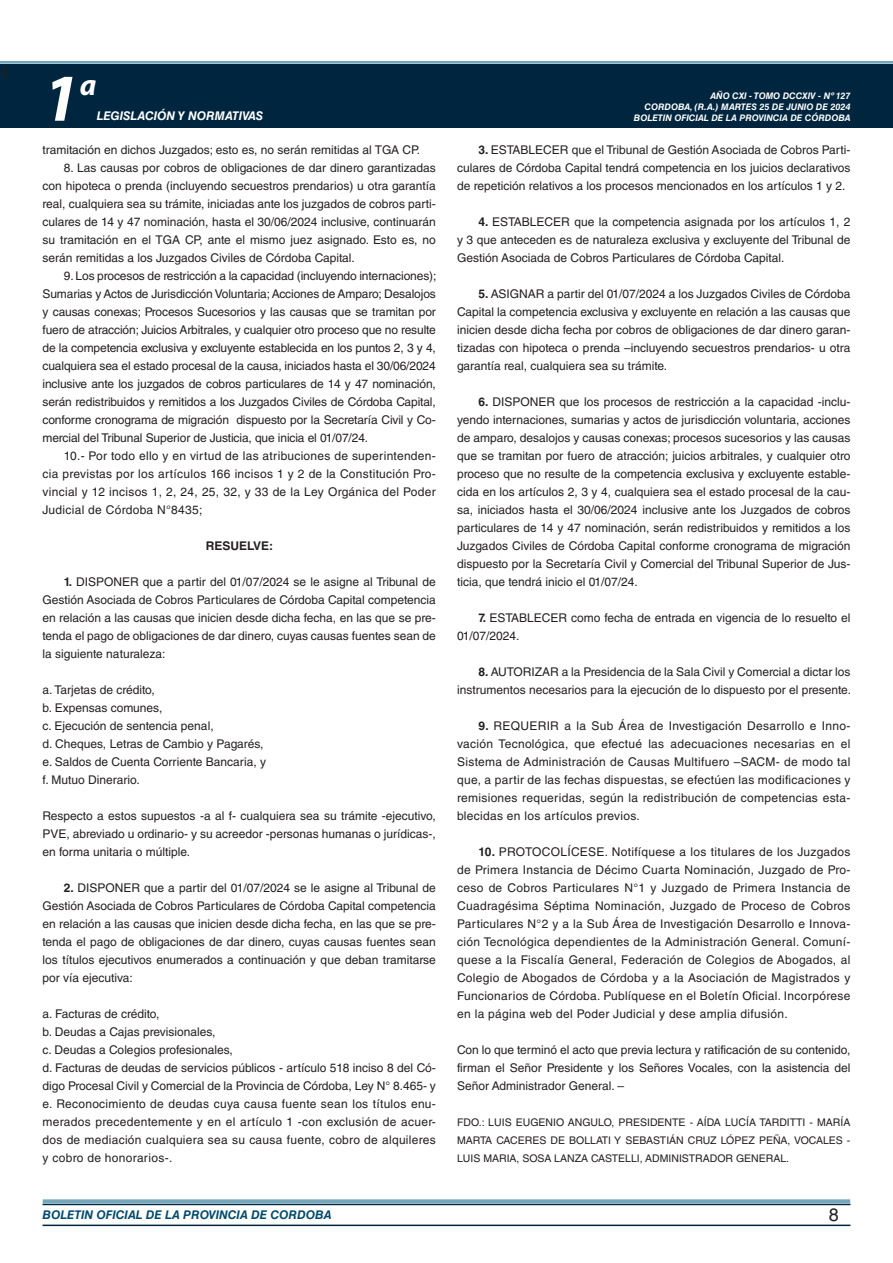
<style>
.page{position:relative;width:893px;height:1263px;background:#fff}
.page>*{position:absolute;margin:0;border:0;box-sizing:border-box;transform-origin:0 0}
.t1{font:italic 700 67.5px "Myriad Pro";color:#fff}
.t2{font:italic 700 30px "Myriad Pro";color:#fff}
.t3{font:18px "Minion Pro";color:#231f20}
.t4{font:18px "Helvetica LT Std";color:#231f20}
.TEXTO_BASE{font:12px/18px "Helvetica LT Std";color:#231f20;text-align:justify}
.t5{font:italic 700 12px "Helvetica LT Std";color:#004b6c}
.t6{font:italic 700 12px "Helvetica LT Std";color:#fff}
.RESUELVE{font:700 12px "Helvetica LT Std";color:#231f20}
.FIRMA{font:10.5px/18px "Helvetica LT Std";color:#231f20;text-align:justify}
.t7{font:italic 700 9px/10.8px "Helvetica LT Std";color:#fff;text-align:right}
.s1{font-weight:700}
</style>
<div class="page">
<div style="left:0;top:61px;width:893px;height:6px;background:#fff;opacity:.75"></div>
<div style="left:0;top:64px;width:893px;height:64px;background:#00263f"></div>
<hr style="left:43px;top:1224px;width:807px;height:2px;background:#00263f">
<div style="left:42px;top:1198px;width:809px;height:8px;background:#fff;opacity:.75"></div>
<h3 class="t3" style="left:0;top:59px;width:10px">4</h3>
<h1 class="t1" style="left:43px;top:54px;width:38px">1</h1>
<h2 class="t2" style="left:80px;top:66px;width:18px">a</h2>
<p class="t6" style="left:97px;top:109px;width:168px">LEGISLACIÓN Y NORMATIVAS</p>
<p class="TEXTO_BASE" style="left:43px;top:141px;width:379px">tramitación en dichos Juzgados; esto es, no serán remitidas al TGA CP.</p>
<p class="TEXTO_BASE" style="left:43px;top:159px;width:395px;text-indent:21px">8. Las causas por cobros de obligaciones de dar dinero garantizadas con hipoteca o prenda (incluyendo secuestros prendarios) u otra garantía real, cualquiera sea su trámite, iniciadas ante los juzgados de cobros parti&shy;culares de 14 y 47 nominación, hasta el 30/06/2024 inclusive, continuarán su tramitación en el TGA CP, ante el mismo juez asignado. Esto es, no serán remitidas a los Juzgados Civiles de Córdoba Capital.</p>
<p class="TEXTO_BASE" style="left:43px;top:267px;width:395px;text-indent:21px">9. Los procesos de restricción a la capacidad (incluyendo internaciones); Sumarias y Actos de Jurisdicción Voluntaria; Acciones de Amparo; Desalojos y causas conexas; Procesos Sucesorios y las causas que se tramitan por fuero de atracción; Juicios Arbitrales, y cualquier otro proceso que no resulte de la competencia exclusiva y excluyente establecida en los puntos 2, 3 y 4, cualquiera sea el estado procesal de la causa, iniciados hasta el 30/06/2024 inclusive ante los juzgados de cobros particulares de 14 y 47 nominación, serán redistribuidos y remitidos a los Juzgados Civiles de Córdoba Capital, conforme cronograma de migración dispuesto por la Secretaría Civil y Co&shy;mercial del Tribunal Superior de Justicia, que inicia el 01/07/24.</p>
<p class="TEXTO_BASE" style="left:43px;top:447px;width:395px;text-indent:21px">10.- Por todo ello y en virtud de las atribuciones de superintenden&shy;cia previstas por los artículos 166 incisos 1 y 2 de la Constitución Pro&shy;vincial y 12 incisos 1, 2, 24, 25, 32, y 33 de la Ley Orgánica del Poder Judicial de Córdoba N°8435;</p>
<p class="RESUELVE" style="left:206px;top:538px;width:69px">RESUELVE:</p>
<p class="TEXTO_BASE" style="left:43px;top:573px;width:395px;text-indent:21px"><span class="s1">1.</span> DISPONER que a partir del 01/07/2024 se le asigne al Tribunal de Gestión Asociada de Cobros Particulares de Córdoba Capital competencia en relación a las causas que inicien desde dicha fecha, en las que se pre&shy;tenda el pago de obligaciones de dar dinero, cuyas causas fuentes sean de la siguiente naturaleza:</p>
<p class="TEXTO_BASE" style="left:43px;top:681px;width:114px">a. Tarjetas de crédito,</p>
<p class="TEXTO_BASE" style="left:43px;top:699px;width:121px">b. Expensas comunes,</p>
<p class="TEXTO_BASE" style="left:43px;top:717px;width:173px">c. Ejecución de sentencia penal,</p>
<p class="TEXTO_BASE" style="left:43px;top:735px;width:222px">d. Cheques, Letras de Cambio y Pagarés,</p>
<p class="TEXTO_BASE" style="left:43px;top:753px;width:225px">e. Saldos de Cuenta Corriente Bancaria, y</p>
<p class="TEXTO_BASE" style="left:43px;top:771px;width:99px">f. Mutuo Dinerario.</p>
<p class="TEXTO_BASE" style="left:43px;top:807px;width:395px">Respecto a estos supuestos -a al f- cualquiera sea su trámite -ejecutivo, PVE, abreviado u ordinario- y su acreedor -personas humanas o jurídicas-, en forma unitaria o múltiple.</p>
<p class="TEXTO_BASE" style="left:43px;top:879px;width:395px;text-indent:21px"><span class="s1">2.</span> DISPONER que a partir del 01/07/2024 se le asigne al Tribunal de Gestión Asociada de Cobros Particulares de Córdoba Capital competencia en relación a las causas que inicien desde dicha fecha, en las que se pre&shy;tenda el pago de obligaciones de dar dinero, cuyas causas fuentes sean los títulos ejecutivos enumerados a continuación y que deban tramitarse por vía ejecutiva:</p>
<p class="TEXTO_BASE" style="left:43px;top:1005px;width:118px">a. Facturas de crédito,</p>
<p class="TEXTO_BASE" style="left:43px;top:1023px;width:175px">b. Deudas a Cajas previsionales,</p>
<p class="TEXTO_BASE" style="left:43px;top:1041px;width:192px">c. Deudas a Colegios profesionales,</p>
<p class="TEXTO_BASE" style="left:43px;top:1059px;width:395px">d. Facturas de deudas de servicios públicos - artículo 518 inciso 8 del Có&shy;digo Procesal Civil y Comercial de la Provincia de Córdoba, Ley N° 8.465- y</p>
<p class="TEXTO_BASE" style="left:43px;top:1095px;width:395px">e. Reconocimiento de deudas cuya causa fuente sean los títulos enu&shy;merados precedentemente y en el artículo 1 -con exclusión de acuer&shy;dos de mediación cualquiera sea su causa fuente, cobro de alquileres y cobro de honorarios-.</p>
<p class="t7" style="left:634px;top:91px;width:218px">AÑO CXI - TOMO DCCXIV - Nº 127<br>CORDOBA, (R.A.) MARTES 25 DE JUNIO DE 2024<br>BOLETIN OFICIAL DE LA PROVINCIA DE CÓRDOBA</p>
<p class="TEXTO_BASE" style="left:457px;top:141px;width:395px;text-indent:21px"><span class="s1">3.</span> ESTABLECER que el Tribunal de Gestión Asociada de Cobros Parti&shy;culares de Córdoba Capital tendrá competencia en los juicios declarativos de repetición relativos a los procesos mencionados en los artículos 1 y 2.</p>
<p class="TEXTO_BASE" style="left:457px;top:213px;width:395px;text-indent:21px"><span class="s1">4.</span> ESTABLECER que la competencia asignada por los artículos 1, 2 y 3 que anteceden es de naturaleza exclusiva y excluyente del Tribunal de Gestión Asociada de Cobros Particulares de Córdoba Capital.</p>
<p class="TEXTO_BASE" style="left:457px;top:285px;width:395px;text-indent:21px"><span class="s1">5.</span> ASIGNAR a partir del 01/07/2024 a los Juzgados Civiles de Córdoba Capital la competencia exclusiva y excluyente en relación a las causas que inicien desde dicha fecha por cobros de obligaciones de dar dinero garan&shy;tizadas con hipoteca o prenda –incluyendo secuestros prendarios- u otra garantía real, cualquiera sea su trámite.</p>
<p class="TEXTO_BASE" style="left:457px;top:393px;width:395px;text-indent:21px"><span class="s1">6.</span> DISPONER que los procesos de restricción a la capacidad -inclu&shy;yendo internaciones, sumarias y actos de jurisdicción voluntaria, acciones de amparo, desalojos y causas conexas; procesos sucesorios y las causas que se tramitan por fuero de atracción; juicios arbitrales, y cualquier otro proceso que no resulte de la competencia exclusiva y excluyente estable&shy;cida en los artículos 2, 3 y 4, cualquiera sea el estado procesal de la cau&shy;sa, iniciados hasta el 30/06/2024 inclusive ante los Juzgados de cobros particulares de 14 y 47 nominación, serán redistribuidos y remitidos a los Juzgados Civiles de Córdoba Capital conforme cronograma de migración dispuesto por la Secretaría Civil y Comercial del Tribunal Superior de Jus&shy;ticia, que tendrá inicio el 01/07/24.</p>
<p class="TEXTO_BASE" style="left:457px;top:609px;width:395px;text-indent:21px"><span class="s1">7.</span> ESTABLECER como fecha de entrada en vigencia de lo resuelto el<br>01/07/2024.</p>
<p class="TEXTO_BASE" style="left:457px;top:663px;width:395px;text-align:right"><span class="s1">8.</span> AUTORIZAR a la Presidencia de la Sala Civil y Comercial a dictar los instrumentos necesarios para la ejecución de lo dispuesto por el presente.</p>
<p class="TEXTO_BASE" style="left:457px;top:717px;width:395px;text-indent:21px"><span class="s1">9.</span> REQUERIR a la Sub Área de Investigación Desarrollo e Inno&shy;vación Tecnológica, que efectué las adecuaciones necesarias en el Sistema de Administración de Causas Multifuero –SACM- de modo tal que, a partir de las fechas dispuestas, se efectúen las modificaciones y remisiones requeridas, según la redistribución de competencias esta&shy;blecidas en los artículos previos.</p>
<p class="TEXTO_BASE" style="left:457px;top:843px;width:395px;text-indent:21px"><span class="s1">10.</span> PROTOCOLÍCESE. Notifíquese a los titulares de los Juzgados de Primera Instancia de Décimo Cuarta Nominación, Juzgado de Pro&shy;ceso de Cobros Particulares N°1 y Juzgado de Primera Instancia de Cuadragésima Séptima Nominación, Juzgado de Proceso de Cobros Particulares N°2 y a la Sub Área de Investigación Desarrollo e Innova&shy;ción Tecnológica dependientes de la Administración General. Comuní&shy;quese a la Fiscalía General, Federación de Colegios de Abogados, al Colegio de Abogados de Córdoba y a la Asociación de Magistrados y Funcionarios de Córdoba. Publíquese en el Boletín Oficial. Incorpórese en la página web del Poder Judicial y dese amplia difusión.</p>
<p class="TEXTO_BASE" style="left:457px;top:1041px;width:395px">Con lo que terminó el acto que previa lectura y ratificación de su contenido, firman el Señor Presidente y los Señores Vocales, con la asistencia del Señor Administrador General. –</p>
<p class="FIRMA" style="left:457px;top:1113px;width:395px">FDO.: LUIS EUGENIO ANGULO, PRESIDENTE - AÍDA LUCÍA TARDITTI - MARÍA MARTA CACERES DE BOLLATI Y SEBASTIÁN CRUZ LÓPEZ PEÑA, VOCALES - LUIS MARIA, SOSA LANZA CASTELLI, ADMINISTRADOR GENERAL.</p>
<p class="t5" style="left:43px;top:1208px;width:290px">BOLETIN OFICIAL DE LA PROVINCIA DE CORDOBA</p>
<h3 class="t4" style="left:829px;top:1204px;width:12px">8</h3>
</div>
